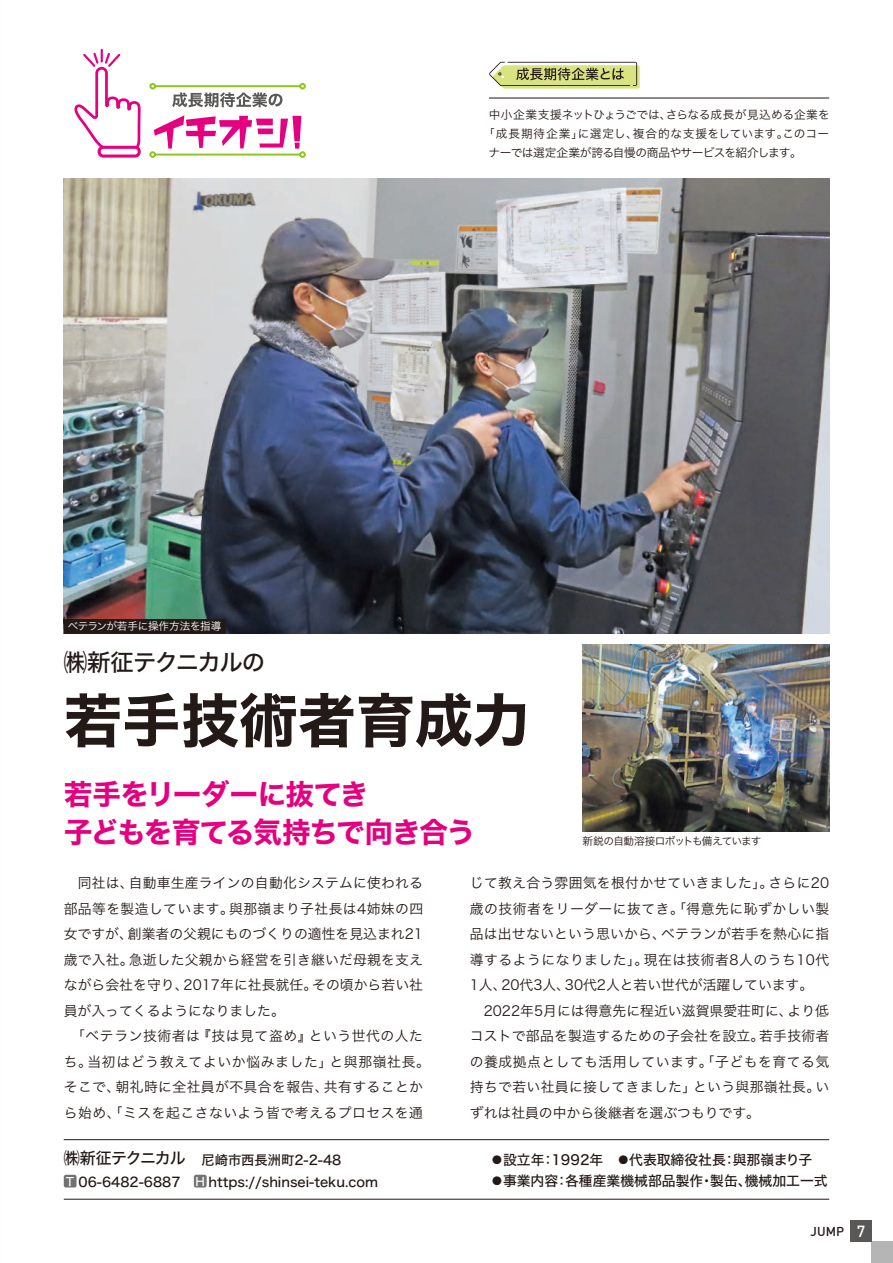
<style>
.page{position:relative;width:893px;height:1263px;background:#fff}
.page>*{position:absolute;margin:0;border:0;box-sizing:border-box;transform-origin:0 0}
.t1{font:58.5px "Hiragino Sans W7";color:#231916}
.t2{font:28.65px/38.2px "Hiragino Sans W7";letter-spacing:-.04em;color:#e4007f}
.t3{font:23.4px "Hiragino Sans W5";letter-spacing:-.065em;color:#231916}
.t4{font:13.8px/25.5px "Hiragino Sans W3";letter-spacing:.015em;color:#231916}
.t5{font:13.8px/21.3px "Hiragino Sans W5";color:#231916}
.t6{font:13.35px/21.9px "Hiragino Sans W5";color:#231916}
.t7{font:500 12.75px "DINOT";color:#231916}
.t8{font:11.7px "Hiragino Sans W3";letter-spacing:-.01em;color:#231916}
.t9{font:11.7px "Hiragino Sans W3";letter-spacing:.045em;color:#231916}
.t10{font:11.7px "Hiragino Sans W3";letter-spacing:-.045em;color:#231916}
.t11{font:10.65px "Hiragino Sans W3";letter-spacing:-.07em;color:#231916}
.t12{font:10.65px "Hiragino Sans W3";letter-spacing:-.035em;color:#fff}
.s1{font-size:15.9px}
.s2{font-size:11.7px;color:#fff}
.s3{font-size:15.9px;color:#fff}
</style>
<div class="page">
<div style="left:872px;top:1242px;width:21px;height:21px;background:#b5b5b6"></div>
<div style="left:850px;top:1220px;width:22px;height:22px;background:#595857"></div>
<svg style="left:74px;top:49px;width:67px;height:109px"></svg>
<svg style="left:149px;top:82px;width:157px;height:76px"></svg>
<img style="left:64px;top:179px;width:765px;height:455px">
<img style="left:583px;top:644px;width:246px;height:187px">
<svg style="left:489px;top:62px;width:151px;height:27px;background:#bcc280"></svg>
<hr style="left:489px;top:98px;width:340px;height:1px;background:#231916">
<div style="left:64px;top:1175px;width:13px;height:12px;background:#727272;border-radius:2px"></div>
<div style="left:194px;top:1175px;width:13px;height:12px;background:#727272;border-radius:2px"></div>
<hr style="left:64px;top:1199px;width:765px;height:1px;background:#231916">
<hr style="left:64px;top:1139px;width:765px;height:1px;background:#231916">
<div style="left:64px;top:619px;width:162px;height:15px;background:#231916"></div>
<p class="t12" style="left:68px;top:617px;width:155px">ベテランが若手に操作方法を指導</p>
<h3 class="t3" style="left:64px;top:641px;width:203px">㈱新征テクニカルの</h3>
<p class="t8" style="left:489px;top:104px;width:343px">中小企業支援ネットひょうごでは、さらなる成長が見込める企業を</p>
<p class="t9" style="left:483px;top:123px;width:347px">「成長期待企業」に選定し、複合的な支援をしています。このコー</p>
<p class="t10" style="left:489px;top:142px;width:315px">ナーでは選定企業が誇る自慢の商品やサービスを紹介します。</p>
<h1 class="t1" style="left:64px;top:675px;width:468px">若手技術者育成力</h1>
<h2 class="t2" style="left:64px;top:776px;width:413px">若手をリーダーに抜てき<br>子どもを育てる気持ちで向き合う</h2>
<p class="t11" style="left:583px;top:831px;width:180px">新鋭の自動溶接ロボットも備えています</p>
<p class="t4" style="left:64px;top:869px;width:368px">　同社は、自動車生産ラインの自動化システムに使われる部品等を製造しています。與那嶺まり子社長は4姉妹の四女ですが、創業者の父親にものづくりの適性を見込まれ21歳で入社。急逝した父親から経営を引き継いだ母親を支えながら会社を守り、2017年に社長就任。その頃から若い社員が入ってくるようになりました。<br>　「ベテラン技術者は『技は見て盗め』という世代の人たち。当初はどう教えてよいか悩みました」と與那嶺社長。そこで、朝礼時に全社員が不具合を報告、共有することから始め、「ミスを起こさないよう皆で考えるプロセスを通</p>
<p class="t4" style="left:470px;top:869px;width:361px">じて教え合う雰囲気を根付かせていきました」。さらに20歳の技術者をリーダーに抜てき。「得意先に恥ずかしい製品は出せないという思いから、ベテランが若手を熱心に指導するようになりました」。現在は技術者8人のうち10代<br>1人、20代3人、30代2人と若い世代が活躍しています。　2022年5月には得意先に程近い滋賀県愛荘町に、より低コストで部品を製造するための子会社を設立。若手技術者の養成拠点としても活用しています。「子どもを育てる気持ちで若い社員に接してきました」という與那嶺社長。いずれは社員の中から後継者を選ぶつもりです。</p>
<p class="t6" style="left:64px;top:1148px;width:316px"><span class="s1">㈱新征テクニカル　</span>尼崎市西長洲町2-2-48<br><span class="s2">Ｔ</span> 06-6482-6887　<span class="s2">H</span> https://shinsei-teku.com</p>
<p class="t5" style="left:490px;top:1148px;width:339px">⃝設立年：1992年　⃝代表取締役社長：與那嶺まり子⃝事業内容：各種産業機械部品製作・製缶、機械加工一式</p>
<p class="t7" style="left:811px;top:1223px;width:56px">JUMP <span class="s3">7</span></p>
</div>
